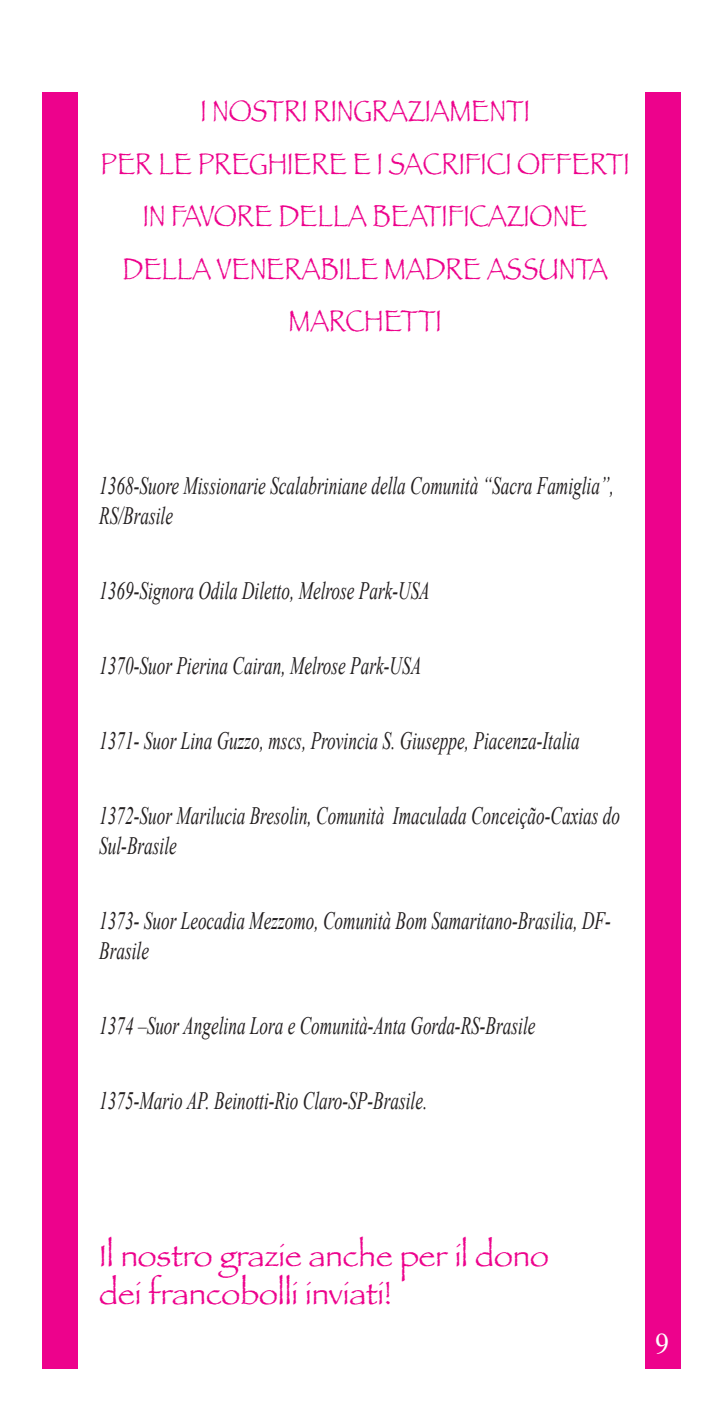
<style>
.page{position:relative;width:709px;height:1418px;background:#fff}
.page>*{position:absolute;margin:0;border:0;box-sizing:border-box;transform-origin:0 0}
.t1{font:31.25px/52.5px "Papyrus";color:#ed028c;text-align:center;scale:.81 1}
.t2{font:31.25px "Papyrus";color:#ed028c}
.t3{font:30px "Times";color:#fff;scale:.9 1}
.t4{font:italic 25px/30px "Times New Roman";color:#231f20;scale:.69 1}
</style>
<div class="page">
<div style="left:43px;top:92px;width:35px;height:1276px;background:#ed028c"></div>
<div style="left:645px;top:92px;width:35px;height:1276px;background:#ed028c"></div>
<p class="t1" style="left:200px;top:84px;width:408px">I NOSTRI RINGRAZIAMENTI</p>
<p class="t1" style="left:101px;top:137px;width:654px">PER LE PREGHIERE E I SACRIFICI OFFERTI<br>IN FAVORE DELLA BEATIFICAZIONE</p>
<p class="t1" style="left:122px;top:242px;width:601px">DELLA VENERABILE MADRE ASSUNTA<br>MARCHETTI</p>
<p class="t4" style="left:99px;top:470px;width:747px">1368-Suore Missionarie Scalabriniane della Comunità “Sacra Famiglia”,</p>
<p class="t4" style="left:99px;top:500px;width:108px">RS/Brasile</p>
<p class="t4" style="left:99px;top:575px;width:480px">1369-Signora Odila Diletto, Melrose Park-USA</p>
<p class="t4" style="left:99px;top:650px;width:468px">1370-Suor Pierina Cairan, Melrose Park-USA</p>
<p class="t4" style="left:99px;top:725px;width:698px">1371- Suor Lina Guzzo, mscs, Provincia S. Giuseppe, Piacenza-Italia</p>
<p class="t4" style="left:99px;top:800px;width:756px">1372-Suor Marilucia Bresolin, Comunità Imaculada Conceição-Caxias do</p>
<p class="t4" style="left:99px;top:830px;width:114px">Sul-Brasile</p>
<p class="t4" style="left:99px;top:905px;width:742px">1373- Suor Leocadia Mezzomo, Comunità Bom Samaritano-Brasilia, DF-<br>Brasile</p>
<p class="t4" style="left:99px;top:1010px;width:633px">1374 –Suor Angelina Lora e Comunità-Anta Gorda-RS-Brasile</p>
<p class="t4" style="left:99px;top:1085px;width:477px">1375-Mario AP. Beinotti-Rio Claro-SP-Brasile.</p>
<p class="t2" style="left:99px;top:1237px;width:451px">Il nostro grazie anche per il dono</p>
<p class="t2" style="left:99px;top:1274px;width:294px">dei francobolli inviati!</p>
<p class="t3" style="left:655px;top:1315px;width:16px">9</p>
</div>
